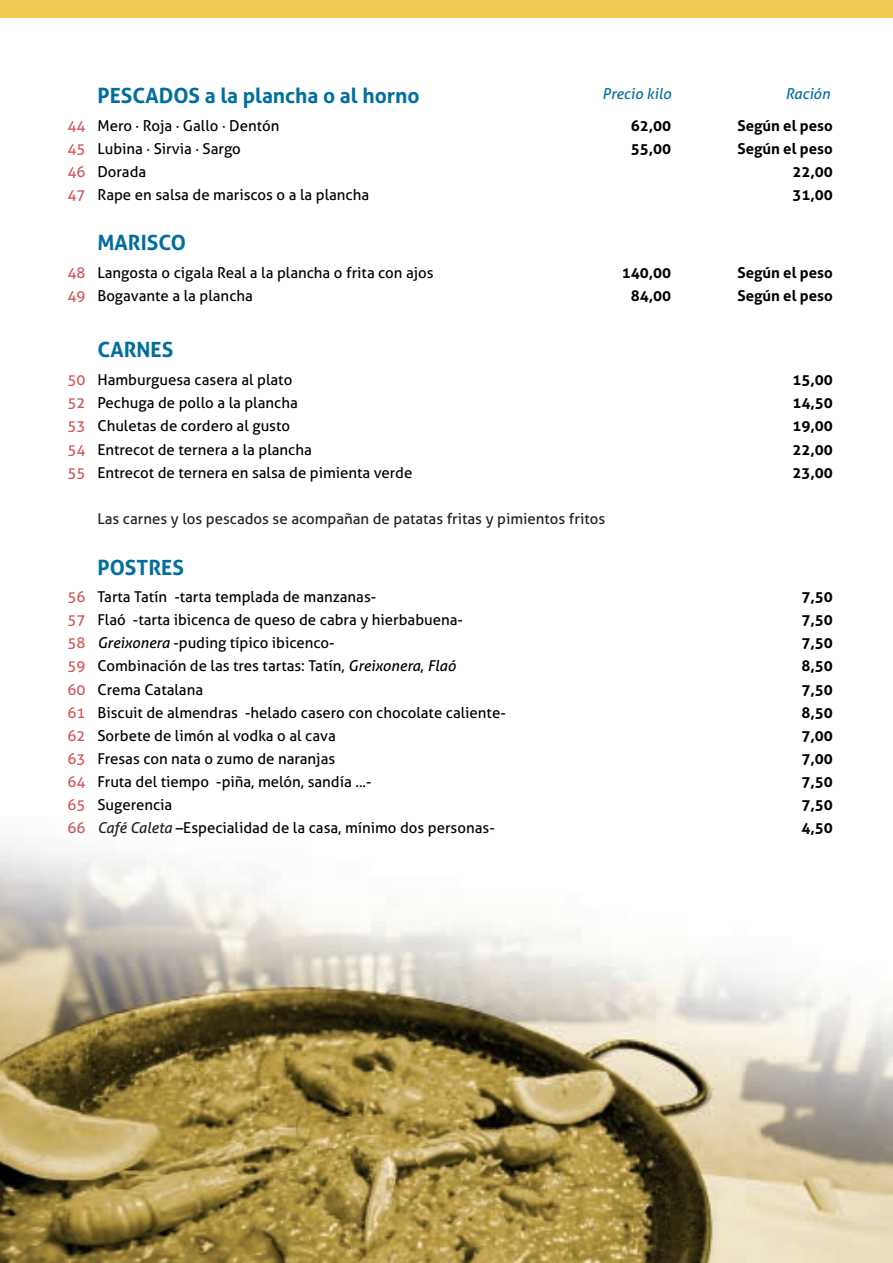
<style>
.page{position:relative;width:893px;height:1263px;background:#fff}
.page>*{position:absolute;margin:0;border:0;box-sizing:border-box;transform-origin:0 0}
.t1{font:700 21px "Aller";color:#006e9e}
.t2{font:15px "Aller";color:#000}
.t3{font:700 15px "Aller";color:#000}
.t4{font:15px "Aller";color:#231f20}
.t5{font:15px "Aller";color:#d05557}
.t6{font:italic 15px "Aller";color:#006e9e}
.s1{font-style:italic}
.s2{font-style:italic;color:#231f20}
</style>
<div class="page">
<img style="left:0;top:843px;width:893px;height:420px">
<div style="left:0;top:0;width:893px;height:17px;background:#f2c952"></div>
<p class="t1" style="left:97px;top:83px;width:324px">PESCADOS a la plancha o al horno</p>
<p class="t6" style="left:602px;top:84px;width:70px">Precio kilo</p>
<p class="t6" style="left:785px;top:84px;width:46px">Ración</p>
<p class="t5" style="left:67px;top:116px;width:19px">44</p>
<p class="t2" style="left:97px;top:116px;width:184px">Mero · Roja · Gallo · Dentón</p>
<p class="t3" style="left:631px;top:116px;width:42px">62,00</p>
<p class="t3" style="left:737px;top:116px;width:97px">Según el peso</p>
<p class="t5" style="left:67px;top:139px;width:19px">45</p>
<p class="t2" style="left:97px;top:139px;width:145px">Lubina · Sirvia · Sargo</p>
<p class="t3" style="left:631px;top:139px;width:42px">55,00</p>
<p class="t3" style="left:737px;top:139px;width:97px">Según el peso</p>
<p class="t5" style="left:67px;top:162px;width:19px">46</p>
<p class="t2" style="left:97px;top:162px;width:50px">Dorada</p>
<p class="t3" style="left:792px;top:162px;width:42px">22,00</p>
<p class="t5" style="left:67px;top:185px;width:19px">47</p>
<p class="t2" style="left:97px;top:185px;width:273px">Rape en salsa de mariscos o a la plancha</p>
<p class="t3" style="left:792px;top:185px;width:42px">31,00</p>
<p class="t1" style="left:97px;top:230px;width:90px">MARISCO</p>
<p class="t5" style="left:67px;top:263px;width:19px">48</p>
<p class="t2" style="left:97px;top:263px;width:338px">Langosta o cigala Real a la plancha o frita con ajos</p>
<p class="t3" style="left:622px;top:263px;width:51px">140,00</p>
<p class="t3" style="left:737px;top:263px;width:97px">Según el peso</p>
<p class="t5" style="left:67px;top:286px;width:19px">49</p>
<p class="t2" style="left:97px;top:286px;width:157px">Bogavante a la plancha</p>
<p class="t3" style="left:631px;top:286px;width:42px">84,00</p>
<p class="t3" style="left:737px;top:286px;width:97px">Según el peso</p>
<p class="t1" style="left:97px;top:337px;width:77px">CARNES</p>
<p class="t5" style="left:67px;top:370px;width:19px">50</p>
<p class="t2" style="left:97px;top:370px;width:196px">Hamburguesa casera al plato</p>
<p class="t3" style="left:793px;top:370px;width:42px">15,00</p>
<p class="t5" style="left:67px;top:394px;width:19px">52</p>
<p class="t2" style="left:97px;top:394px;width:202px">Pechuga de pollo a la plancha</p>
<p class="t3" style="left:793px;top:393px;width:42px">14,50</p>
<p class="t5" style="left:67px;top:417px;width:19px">53</p>
<p class="t2" style="left:97px;top:417px;width:194px">Chuletas de cordero al gusto</p>
<p class="t3" style="left:793px;top:416px;width:42px">19,00</p>
<p class="t5" style="left:67px;top:440px;width:19px">54</p>
<p class="t2" style="left:97px;top:440px;width:216px">Entrecot de ternera a la plancha</p>
<p class="t3" style="left:793px;top:440px;width:42px">22,00</p>
<p class="t5" style="left:67px;top:463px;width:19px">55</p>
<p class="t2" style="left:97px;top:463px;width:316px">Entrecot de ternera en salsa de pimienta verde</p>
<p class="t3" style="left:793px;top:463px;width:42px">23,00</p>
<p class="t4" style="left:97px;top:509px;width:509px">Las carnes y los pescados se acompañan de patatas fritas y pimientos fritos</p>
<p class="t1" style="left:97px;top:554px;width:88px">POSTRES</p>
<p class="t5" style="left:67px;top:588px;width:19px">56</p>
<p class="t2" style="left:97px;top:588px;width:280px">Tarta Tatín -tarta templada de manzanas-</p>
<p class="t3" style="left:802px;top:587px;width:33px">7,50</p>
<p class="t5" style="left:67px;top:611px;width:19px">57</p>
<p class="t2" style="left:97px;top:611px;width:367px">Flaó -tarta ibicenca de queso de cabra y hierbabuena-</p>
<p class="t3" style="left:802px;top:610px;width:33px">7,50</p>
<p class="t5" style="left:67px;top:634px;width:19px">58</p>
<p class="t2" style="left:97px;top:634px;width:238px"><span class="s1">Greixonera</span> -puding típico ibicenco-</p>
<p class="t3" style="left:802px;top:634px;width:33px">7,50</p>
<p class="t5" style="left:67px;top:657px;width:19px">59</p>
<p class="t2" style="left:97px;top:657px;width:360px">Combinación de las tres tartas: Tatín, <span class="s1">Greixonera</span>, <span class="s1">Flaó</span></p>
<p class="t3" style="left:802px;top:657px;width:33px">8,50</p>
<p class="t5" style="left:67px;top:680px;width:19px">60</p>
<p class="t2" style="left:97px;top:680px;width:107px">Crema Catalana</p>
<p class="t3" style="left:802px;top:680px;width:33px">7,50</p>
<p class="t5" style="left:67px;top:703px;width:19px">61</p>
<p class="t2" style="left:97px;top:703px;width:410px">Biscuit de almendras -helado casero con chocolate caliente-</p>
<p class="t3" style="left:802px;top:703px;width:33px">8,50</p>
<p class="t5" style="left:67px;top:726px;width:19px">62</p>
<p class="t2" style="left:97px;top:726px;width:240px">Sorbete de limón al vodka o al cava</p>
<p class="t3" style="left:802px;top:726px;width:33px">7,00</p>
<p class="t5" style="left:67px;top:749px;width:19px">63</p>
<p class="t2" style="left:97px;top:749px;width:239px">Fresas con nata o zumo de naranjas</p>
<p class="t3" style="left:802px;top:749px;width:33px">7,00</p>
<p class="t5" style="left:67px;top:772px;width:19px">64</p>
<p class="t2" style="left:97px;top:772px;width:276px">Fruta del tiempo -piña, melón, sandía ...-</p>
<p class="t3" style="left:802px;top:772px;width:33px">7,50</p>
<p class="t5" style="left:67px;top:795px;width:19px">65</p>
<p class="t2" style="left:97px;top:795px;width:76px">Sugerencia</p>
<p class="t3" style="left:802px;top:795px;width:33px">7,50</p>
<p class="t5" style="left:67px;top:818px;width:19px">66</p>
<p class="t2" style="left:97px;top:818px;width:399px"><span class="s2">Café Caleta</span> –Especialidad de la casa, mínimo dos personas-</p>
<p class="t3" style="left:802px;top:818px;width:33px">4,50</p>
</div>
